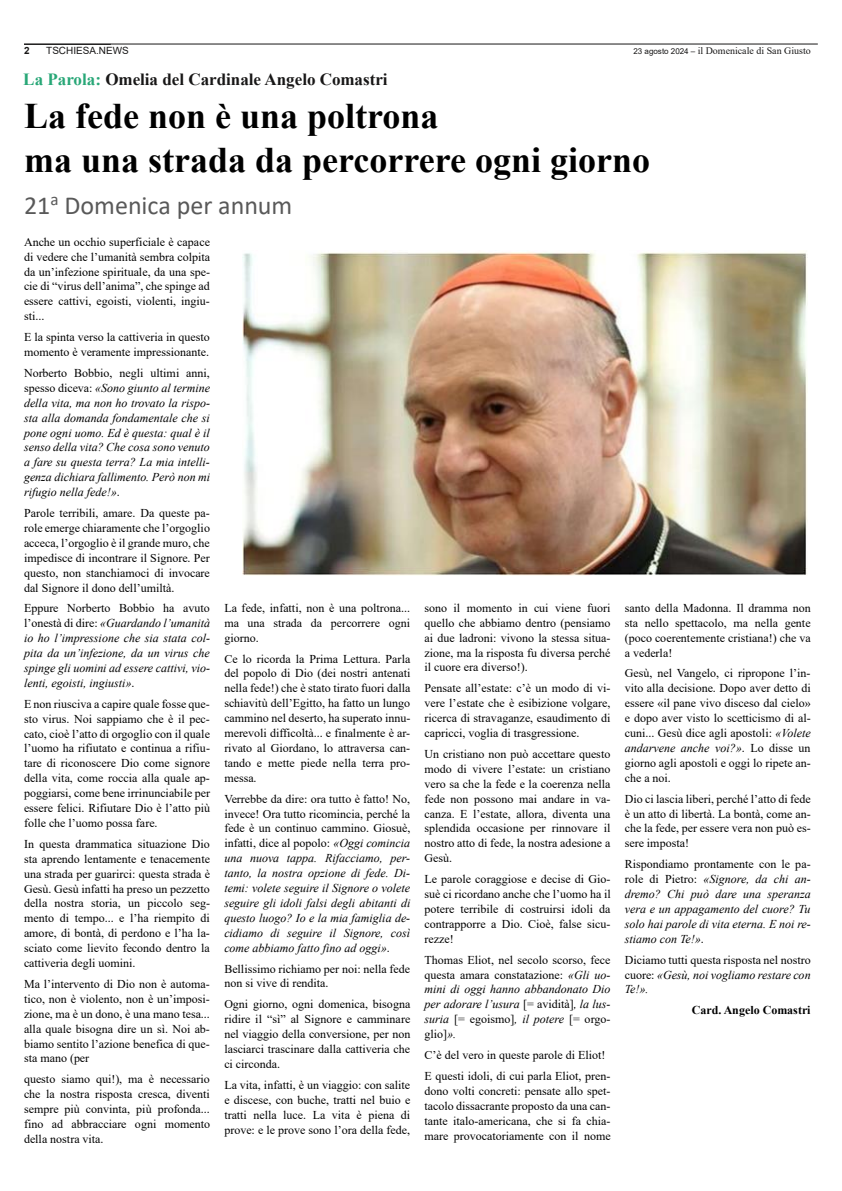
<style>
.page{position:relative;width:842px;height:1191px;background:#fff}
.page>*{position:absolute;margin:0;border:0;box-sizing:border-box;transform-origin:0 0}
.t1{font:700 36px/44.7px "Times New Roman";color:#000}
.t2{font:26px "Calibri";color:#595959}
.t3{font:700 17px "Times New Roman";color:#181717}
.t4{font:12px/14.9px "Times New Roman";color:#000;text-align:justify}
.t5{font:italic 12px/14.9px "Times New Roman";color:#000;text-align:justify}
.t6{font:700 12px "Times New Roman";color:#000}
.t7{font:10px "Times New Roman";color:#181717}
.t8{font:10px "Arial";color:#181717}
.t9{font:700 10px "Arial";color:#181717}
.s1{font-family:"Arial";font-size:8px}
.s2{color:#28a777}
.s3{font-style:normal}
.s4{font-style:italic}
</style>
<div class="page">
<hr style="left:24px;top:44px;width:794px;height:1px;background:#181717">
<img style="left:242px;top:251px;width:565px;height:324px">
<p class="t9" style="left:24px;top:43px;width:7px">2</p>
<p class="t8" style="left:46px;top:43px;width:84px">TSCHIESA.NEWS</p>
<p class="t7" style="left:633px;top:43px;width:179px"><span class="s1">23 agosto 2024 –</span> il Domenicale di San Giusto</p>
<p class="t3" style="left:23px;top:67px;width:366px"><span class="s2">La Parola:</span> Omelia del Cardinale Angelo Comastri</p>
<p class="t1" style="left:24px;top:92px;width:628px">La fede non è una poltrona<br>ma una strada da percorrere ogni giorno</p>
<p class="t2" style="left:24px;top:187px;width:270px">21<sup>a</sup> Domenica per annum</p>
<p class="t4" style="left:24px;top:234px;width:187px">Anche un occhio superficiale è capace di vedere che l’umanità sembra colpita da un’infezione spirituale, da una spe&shy;cie di “virus dell’anima”, che spinge ad essere cattivi, egoisti, violenti, ingiu&shy;sti...</p>
<p class="t4" style="left:24px;top:329px;width:187px">E la spinta verso la cattiveria in questo momento è veramente impressionante.</p>
<p class="t5" style="left:24px;top:365px;width:188px"><span class="s3">Norberto Bobbio, negli ultimi anni, spesso diceva:</span> «Sono giunto al termine della vita, ma non ho trovato la rispo&shy;sta alla domanda fondamentale che si pone ogni uomo. Ed è questa: qual è il senso della vita? Che cosa sono venuto a fare su questa terra? La mia intelli&shy;genza dichiara fallimento. Però non mi rifugio nella fede!»<span class="s3">.</span></p>
<p class="t4" style="left:24px;top:505px;width:187px">Parole terribili, amare. Da queste pa&shy;role emerge chiaramente che l’orgoglio acceca, l’orgoglio è il grande muro, che impedisce di incontrare il Signore. Per questo, non stanchiamoci di invocare dal Signore il dono dell’umiltà.</p>
<p class="t5" style="left:24px;top:600px;width:188px"><span class="s3">Eppure Norberto Bobbio ha avuto l’onestà di dire:</span> «Guardando l’umanità io ho l’impressione che sia stata col&shy;pita da un’infezione, da un virus che spinge gli uomini ad essere cattivi, vio&shy;lenti, egoisti, ingiusti»<span class="s3">.</span></p>
<p class="t4" style="left:24px;top:696px;width:188px">E non riusciva a capire quale fosse que&shy;sto virus. Noi sappiamo che è il pec&shy;cato, cioè l’atto di orgoglio con il quale l’uomo ha rifiutato e continua a rifiu&shy;tare di riconoscere Dio come signore della vita, come roccia alla quale ap&shy;poggiarsi, come bene irrinunciabile per essere felici. Rifiutare Dio è l’atto più folle che l’uomo possa fare.</p>
<p class="t4" style="left:24px;top:836px;width:188px">In questa drammatica situazione Dio sta aprendo lentamente e tenacemente una strada per guarirci: questa strada è Gesù. Gesù infatti ha preso un pezzetto della nostra storia, un piccolo seg&shy;mento di tempo... e l’ha riempito di amore, di bontà, di perdono e l’ha la&shy;sciato come lievito fecondo dentro la cattiveria degli uomini.</p>
<p class="t4" style="left:24px;top:976px;width:187px">Ma l’intervento di Dio non è automa&shy;tico, non è violento, non è un’imposi&shy;zione, ma è un dono, è una mano tesa... alla quale bisogna dire un sì. Noi ab&shy;biamo sentito l’azione benefica di que&shy;sta mano (per</p>
<p class="t4" style="left:24px;top:1071px;width:188px">questo siamo qui!), ma è necessario che la nostra risposta cresca, diventi sempre più convinta, più profonda... fino ad abbracciare ogni momento della nostra vita.</p>
<p class="t4" style="left:224px;top:600px;width:187px">La fede, infatti, non è una poltrona... ma una strada da percorrere ogni giorno.</p>
<p class="t4" style="left:224px;top:651px;width:188px">Ce lo ricorda la Prima Lettura. Parla del popolo di Dio (dei nostri antenati nella fede!) che è stato tirato fuori dalla schiavitù dell’Egitto, ha fatto un lungo cammino nel deserto, ha superato innu&shy;merevoli difficoltà... e finalmente è ar&shy;rivato al Giordano, lo attraversa can&shy;tando e mette piede nella terra pro&shy;messa.</p>
<p class="t5" style="left:224px;top:791px;width:188px"><span class="s3">Verrebbe da dire: ora tutto è fatto! No, invece! Ora tutto ricomincia, perché la fede è un continuo cammino. Giosuè, infatti, dice al popolo:</span> «Oggi comincia una nuova tappa. Rifacciamo, per&shy;tanto, la nostra opzione di fede. Di&shy;temi: volete seguire il Signore o volete seguire gli idoli falsi degli abitanti di questo luogo? Io e la mia famiglia de&shy;cidiamo di seguire il Signore, così come abbiamo fatto fino ad oggi»<span class="s3">.</span></p>
<p class="t4" style="left:224px;top:960px;width:187px">Bellissimo richiamo per noi: nella fede non si vive di rendita.</p>
<p class="t4" style="left:224px;top:996px;width:188px">Ogni giorno, ogni domenica, bisogna ridire il “sì” al Signore e camminare nel viaggio della conversione, per non lasciarci trascinare dalla cattiveria che ci circonda.</p>
<p class="t4" style="left:224px;top:1077px;width:188px">La vita, infatti, è un viaggio: con salite e discese, con buche, tratti nel buio e tratti nella luce. La vita è piena di prove: e le prove sono l’ora della fede,</p>
<p class="t4" style="left:425px;top:600px;width:187px">sono il momento in cui viene fuori quello che abbiamo dentro (pensiamo ai due ladroni: vivono la stessa situa&shy;zione, ma la risposta fu diversa perché il cuore era diverso!).</p>
<p class="t4" style="left:425px;top:680px;width:187px">Pensate all’estate: c’è un modo di vi&shy;vere l’estate che è esibizione volgare, ricerca di stravaganze, esaudimento di capricci, voglia di trasgressione.</p>
<p class="t4" style="left:425px;top:746px;width:187px">Un cristiano non può accettare questo modo di vivere l’estate: un cristiano vero sa che la fede e la coerenza nella fede non possono mai andare in va&shy;canza. E l’estate, allora, diventa una splendida occasione per rinnovare il nostro atto di fede, la nostra adesione a Gesù.</p>
<p class="t4" style="left:425px;top:871px;width:188px">Le parole coraggiose e decise di Gio&shy;suè ci ricordano anche che l’uomo ha il potere terribile di costruirsi idoli da contrapporre a Dio. Cioè, false sicu&shy;rezze!</p>
<p class="t4" style="left:425px;top:951px;width:188px">Thomas Eliot, nel secolo scorso, fece questa amara constatazione: <span class="s4">«Gli uo&shy;mini di oggi hanno abbandonato Dio per adorare l’usura</span> [= avidità]<span class="s4">, la lus&shy;suria</span> [= egoismo]<span class="s4">, il potere</span> [= orgo&shy;glio]<span class="s4">».</span></p>
<p class="t4" style="left:425px;top:1044px;width:187px;line-height:21px">C’è del vero in queste parole di Eliot!<br>E questi idoli, di cui parla Eliot, pren-</p>
<p class="t4" style="left:425px;top:1083px;width:188px">dono volti concreti: pensate allo spet&shy;tacolo dissacrante proposto da una can&shy;tante italo-americana, che si fa chia&shy;mare provocatoriamente con il nome</p>
<p class="t4" style="left:625px;top:600px;width:187px">santo della Madonna. Il dramma non sta nello spettacolo, ma nella gente (poco coerentemente cristiana!) che va a vederla!</p>
<p class="t4" style="left:625px;top:665px;width:188px">Gesù, nel Vangelo, ci ripropone l’in&shy;vito alla decisione. Dopo aver detto di essere «il pane vivo disceso dal cielo» e dopo aver visto lo scetticismo di al&shy;cuni... Gesù dice agli apostoli: <span class="s4">«Volete andarvene anche voi?»</span>. Lo disse un giorno agli apostoli e oggi lo ripete an&shy;che a noi.</p>
<p class="t4" style="left:625px;top:791px;width:188px">Dio ci lascia liberi, perché l’atto di fede è un atto di libertà. La bontà, come an&shy;che la fede, per essere vera non può es&shy;sere imposta!</p>
<p class="t5" style="left:625px;top:856px;width:188px"><span class="s3">Rispondiamo prontamente con le pa&shy;role di Pietro:</span> «Signore, da chi an&shy;dremo? Chi può dare una speranza vera e un appagamento del cuore? Tu solo hai parole di vita eterna. E noi re&shy;stiamo con Te!»<span class="s3">.</span></p>
<p class="t4" style="left:625px;top:951px;width:188px">Diciamo tutti questa risposta nel nostro cuore: <span class="s4">«Gesù, noi vogliamo restare con Te!».</span></p>
<p class="t6" style="left:692px;top:1001px;width:120px">Card. Angelo Comastri</p>
</div>
